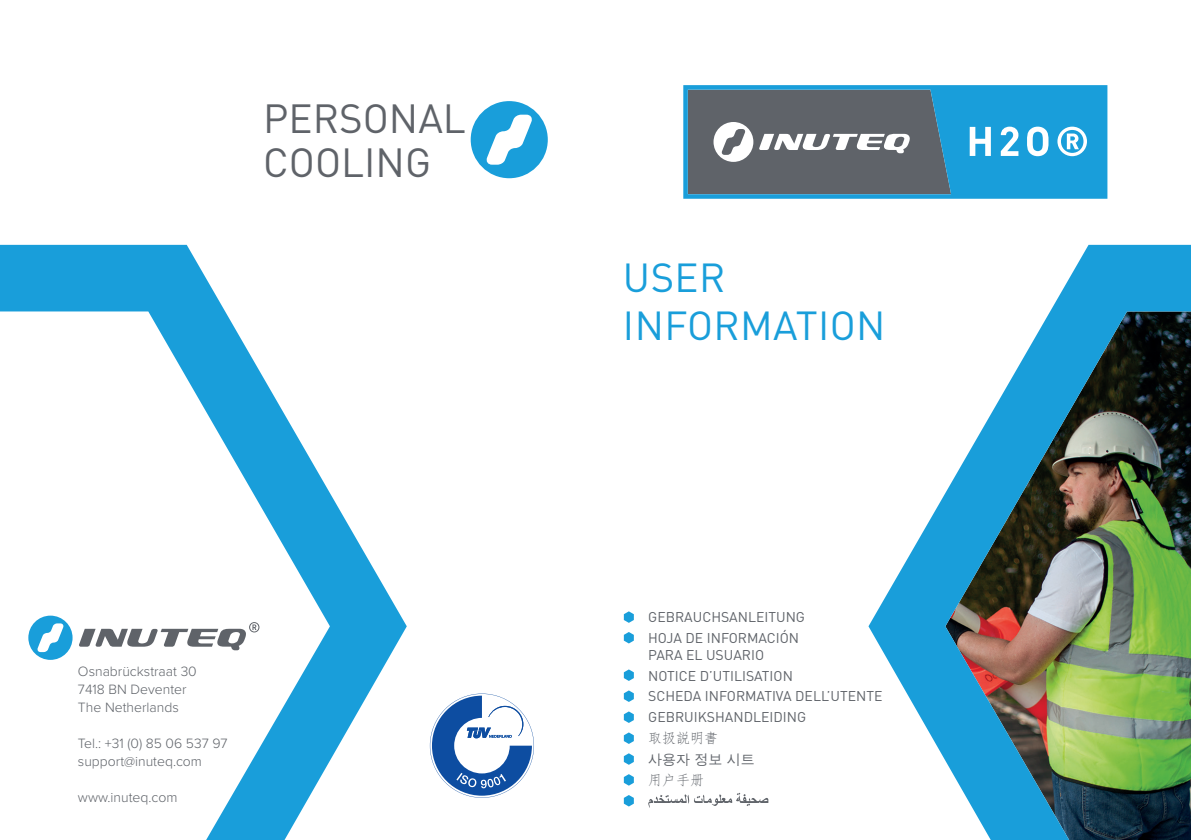
<style>
.page{position:relative;width:1191px;height:840px;background:#fff}
.page>*{position:absolute;margin:0;border:0;box-sizing:border-box;transform-origin:0 0}
.t1{font:40.2px "DIN Pro";color:#5f6369}
.t2{font:40px "DIN Pro";letter-spacing:.01em;color:#199eda}
.t3{font:14px/16.8px "DIN Pro";color:#5f6369}
.t4{font:300 14px "Proxima Nova";color:#5f6369}
.t5{font:14px "Fang Song";color:#5f6369}
.t6{font:14px "Un Dotum";color:#5f6369}
</style>
<div class="page">
<svg style="left:624px;top:611px;width:10px;height:11px"></svg>
<svg style="left:624px;top:632px;width:10px;height:11px"></svg>
<svg style="left:624px;top:669px;width:10px;height:11px"></svg>
<svg style="left:624px;top:690px;width:10px;height:11px"></svg>
<svg style="left:624px;top:711px;width:10px;height:11px"></svg>
<svg style="left:624px;top:732px;width:10px;height:11px"></svg>
<svg style="left:624px;top:753px;width:10px;height:11px"></svg>
<svg style="left:624px;top:774px;width:10px;height:11px"></svg>
<svg style="left:624px;top:795px;width:10px;height:11px"></svg>
<svg style="left:0;top:245px;width:407px;height:594px"></svg>
<svg style="left:471px;top:101px;width:77px;height:77px"></svg>
<svg style="left:683px;top:85px;width:424px;height:114px;background:#1d9fda"></svg>
<svg style="left:688px;top:90px;width:263px;height:104px;background:#6a737a"></svg>
<svg style="left:969px;top:127px;width:22px;height:29px"></svg>
<svg style="left:1000px;top:126px;width:18px;height:30px"></svg>
<svg style="left:1027px;top:126px;width:21px;height:30px"></svg>
<svg style="left:1057px;top:126px;width:30px;height:30px"></svg>
<svg style="left:28px;top:615px;width:45px;height:44px"></svg>
<svg style="left:79px;top:621px;width:180px;height:29px"></svg>
<svg style="left:648px;top:792px;width:120px;height:15px"></svg>
<img style="left:868px;top:245px;width:323px;height:594px">
<svg style="left:430px;top:693px;width:104px;height:104px"></svg>
<p class="t1" style="left:263px;top:91px;width:204px">PERSONAL</p>
<p class="t1" style="left:263px;top:135px;width:169px">COOLING</p>
<p class="t4" style="left:78px;top:660px;width:120px">Osnabrückstraat 30</p>
<p class="t4" style="left:78px;top:678px;width:110px">7418 BN Deventer</p>
<p class="t4" style="left:78px;top:696px;width:102px">The Netherlands</p>
<p class="t4" style="left:78px;top:732px;width:151px">Tel.: +31 (0) 85 06 537 97</p>
<p class="t4" style="left:78px;top:750px;width:125px">support@inuteq.com</p>
<p class="t4" style="left:78px;top:786px;width:101px">www.inuteq.com</p>
<p class="t2" style="left:623px;top:250px;width:104px">USER</p>
<p class="t2" style="left:623px;top:298px;width:264px">INFORMATION</p>
<p class="t3" style="left:648px;top:607px;width:158px">GEBRAUCHSANLEITUNG</p>
<p class="t3" style="left:648px;top:628px;width:152px">HOJA DE INFORMACIÓN<br>PARA EL USUARIO</p>
<p class="t3" style="left:648px;top:666px;width:146px">NOTICE D’UTILISATION</p>
<p class="t3" style="left:648px;top:687px;width:236px">SCHEDA INFORMATIVA DELL’UTENTE</p>
<p class="t3" style="left:648px;top:707px;width:159px">GEBRUIKSHANDLEIDING</p>
<p class="t5" style="left:648px;top:730px;width:71px">取扱説明書</p>
<p class="t6" style="left:648px;top:750px;width:108px">사용자 정보 시트</p>
<p class="t5" style="left:648px;top:772px;width:57px">用户手册</p>
</div>
